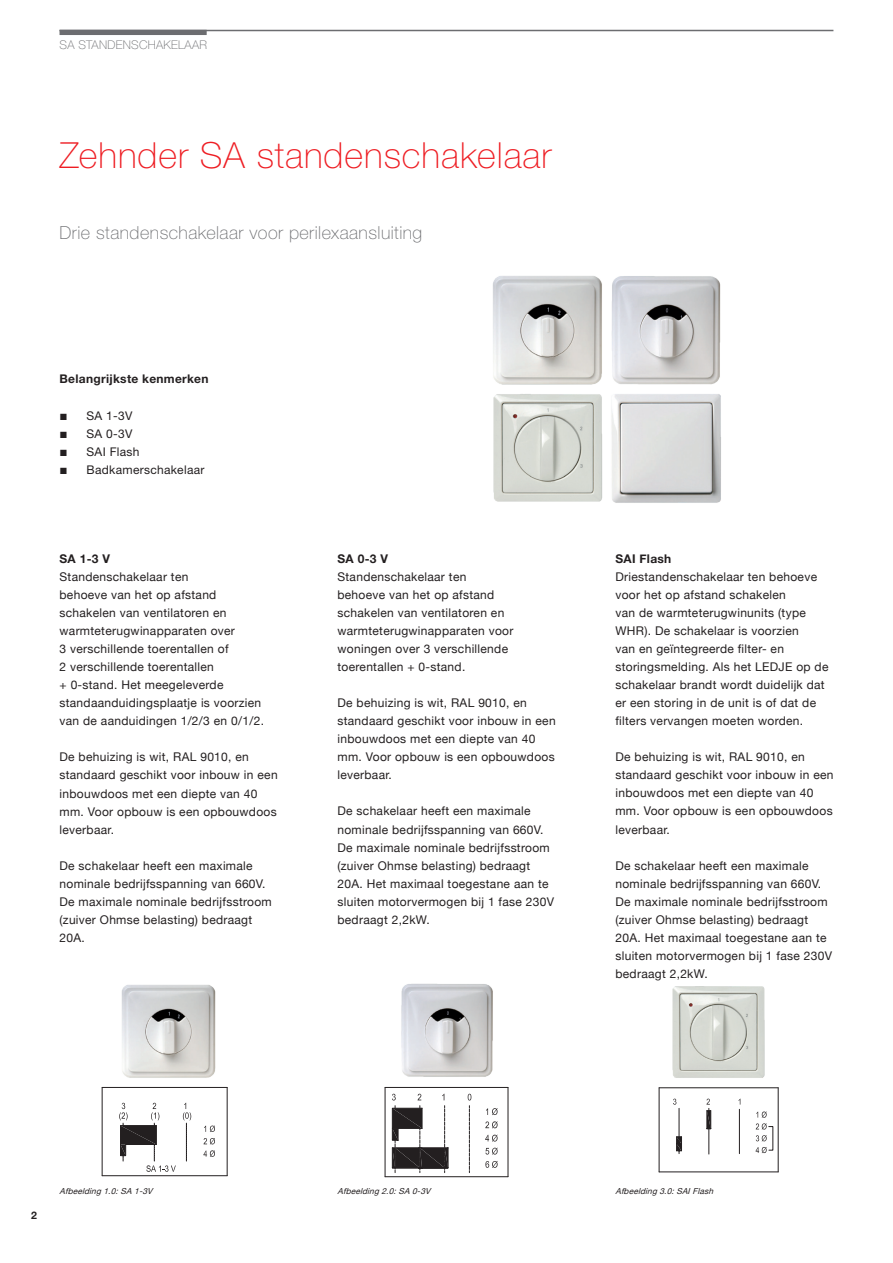
<style>
.page{position:relative;width:893px;height:1263px;background:#fff}
.page>*{position:absolute;margin:0;border:0;box-sizing:border-box;transform-origin:0 0}
.t1{font:100 36px "Helvetica Neue LTW1 G";letter-spacing:.025em;color:#ee1d23}
.t2{font:100 18px "Helvetica Neue LTW1 G";letter-spacing:.025em;color:#6c6d70}
.t3{font:12px/18px "Helvetica Neue";letter-spacing:.025em;color:#231f20}
.t4{font:12px "Helvetica Neuefor Zehnder";letter-spacing:.025em;color:#231f20}
.t5{font:700 12px "Helvetica Neue LTW1 G";letter-spacing:.025em;color:#231f20}
.t6{font:700 12px "Helvetica Neue";letter-spacing:.025em;color:#231f20}
.t7{font:100 12px "Helvetica Neue LTW1 G";letter-spacing:.025em;color:#6c6d70}
.t8{font:700 10.5px "Helvetica Neue LTW1 G";color:#231f20}
.t9{font:italic 8.25px "Helvetica Neue";color:#231f20}
</style>
<div class="page">
<hr style="left:60px;top:30px;width:773px;height:1px;background:#6c6d70">
<div style="left:60px;top:30px;width:147px;height:5px;background:#6c6d70"></div>
<img style="left:493px;top:276px;width:109px;height:109px">
<img style="left:611px;top:276px;width:110px;height:109px">
<img style="left:493px;top:394px;width:110px;height:108px">
<img style="left:611px;top:394px;width:110px;height:109px">
<svg style="left:101px;top:1087px;width:127px;height:89px"></svg>
<hr style="left:659px;top:1171px;width:119px;height:1px;background:#231f20">
<hr style="left:659px;top:1087px;width:119px;height:1px;background:#231f20">
<svg style="left:673px;top:1099px;width:3px;height:6px"></svg>
<hr style="left:659px;top:1088px;width:1px;height:84px;background:#231f20">
<hr style="left:778px;top:1088px;width:1px;height:84px;background:#231f20">
<hr style="left:739px;top:1109px;width:1px;height:44px;background:#231f20">
<hr style="left:679px;top:1108px;width:1px;height:36px;background:#231f20">
<svg style="left:756px;top:1111px;width:11px;height:42px"></svg>
<svg style="left:676px;top:1136px;width:6px;height:17px"></svg>
<svg style="left:706px;top:1099px;width:5px;height:55px"></svg>
<hr style="left:508px;top:1087px;width:1px;height:90px;background:#231f20">
<svg style="left:469px;top:1106px;width:1px;height:66px"></svg>
<svg style="left:485px;top:1161px;width:13px;height:7px"></svg>
<svg style="left:485px;top:1134px;width:13px;height:21px"></svg>
<svg style="left:485px;top:1121px;width:13px;height:7px"></svg>
<svg style="left:486px;top:1108px;width:12px;height:7px"></svg>
<hr style="left:385px;top:1087px;width:123px;height:1px;background:#231f20">
<hr style="left:385px;top:1176px;width:123px;height:1px;background:#231f20">
<svg style="left:468px;top:1094px;width:3px;height:6px"></svg>
<svg style="left:384px;top:1087px;width:65px;height:90px"></svg>
<img style="left:121px;top:985px;width:95px;height:93px">
<img style="left:401px;top:983px;width:92px;height:94px">
<img style="left:672px;top:986px;width:93px;height:92px">
<p class="t7" style="left:60px;top:37px;width:149px">SA STANDENSCHAKELAAR</p>
<h1 class="t1" style="left:60px;top:134px;width:493px">Zehnder SA standenschakelaar</h1>
<h2 class="t2" style="left:60px;top:222px;width:364px">Drie standenschakelaar voor perilexaansluiting</h2>
<p class="t5" style="left:60px;top:371px;width:151px">Belangrijkste kenmerken</p>
<p class="t4" style="left:60px;top:408px;width:75px">■ SA 1-3V</p>
<p class="t4" style="left:60px;top:426px;width:75px">■ SA 0-3V</p>
<p class="t4" style="left:60px;top:444px;width:82px">■ SAI Flash</p>
<p class="t4" style="left:60px;top:462px;width:146px">■ Badkamerschakelaar</p>
<p class="t6" style="left:60px;top:552px;width:52px">SA 1-3 V</p>
<p class="t3" style="left:60px;top:568px;width:206px">Standenschakelaar ten<br>behoeve van het op afstand schakelen van ventilatoren en warmteterugwinapparaten over<br>3 verschillende toerentallen of<br>2 verschillende toerentallen<br>+ 0-stand. Het meegeleverde standaanduidingsplaatje is voorzien van de aanduidingen 1/2/3 en 0/1/2.</p>
<p class="t3" style="left:60px;top:748px;width:220px">De behuizing is wit, RAL 9010, en standaard geschikt voor inbouw in een inbouwdoos met een diepte van 40 mm. Voor opbouw is een opbouwdoos leverbaar.</p>
<p class="t3" style="left:60px;top:856px;width:214px">De schakelaar heeft een maximale nominale bedrijfsspanning van 660V.<br>De maximale nominale bedrijfsstroom (zuiver Ohmse belasting) bedraagt<br>20A.</p>
<p class="t6" style="left:337px;top:552px;width:52px">SA 0-3 V</p>
<p class="t3" style="left:337px;top:568px;width:177px">Standenschakelaar ten behoeve van het op afstand schakelen van ventilatoren en warmteterugwinapparaten voor woningen over 3 verschillende toerentallen + 0-stand.</p>
<p class="t3" style="left:337px;top:694px;width:220px">De behuizing is wit, RAL 9010, en standaard geschikt voor inbouw in een inbouwdoos met een diepte van 40 mm. Voor opbouw is een opbouwdoos leverbaar.</p>
<p class="t3" style="left:337px;top:802px;width:218px">De schakelaar heeft een maximale nominale bedrijfsspanning van 660V.<br>De maximale nominale bedrijfsstroom (zuiver Ohmse belasting) bedraagt 20A. Het maximaal toegestane aan te sluiten motorvermogen bij 1 fase 230V bedraagt 2,2kW.</p>
<p class="t6" style="left:615px;top:552px;width:57px">SAI Flash</p>
<p class="t3" style="left:615px;top:568px;width:214px">Driestandenschakelaar ten behoeve voor het op afstand schakelen<br>van de warmteterugwinunits (type WHR). De schakelaar is voorzien<br>van en geïntegreerde filter- en storingsmelding. Als het LEDJE op de schakelaar brandt wordt duidelijk dat er een storing in de unit is of dat de filters vervangen moeten worden.</p>
<p class="t3" style="left:615px;top:748px;width:220px">De behuizing is wit, RAL 9010, en standaard geschikt voor inbouw in een inbouwdoos met een diepte van 40 mm. Voor opbouw is een opbouwdoos leverbaar.</p>
<p class="t3" style="left:615px;top:856px;width:218px">De schakelaar heeft een maximale nominale bedrijfsspanning van 660V.<br>De maximale nominale bedrijfsstroom (zuiver Ohmse belasting) bedraagt 20A. Het maximaal toegestane aan te sluiten motorvermogen bij 1 fase 230V bedraagt 2,2kW.</p>
<p class="t8" style="left:31px;top:1209px;width:7px">2</p>
<p class="t9" style="left:60px;top:1186px;width:97px">Afbeelding 1.0:SA 1-3V</p>
<p class="t9" style="left:337px;top:1186px;width:97px">Afbeelding 2.0:SA 0-3V</p>
<p class="t9" style="left:615px;top:1186px;width:102px">Afbeelding 3.0:SAIFlash</p>
</div>
